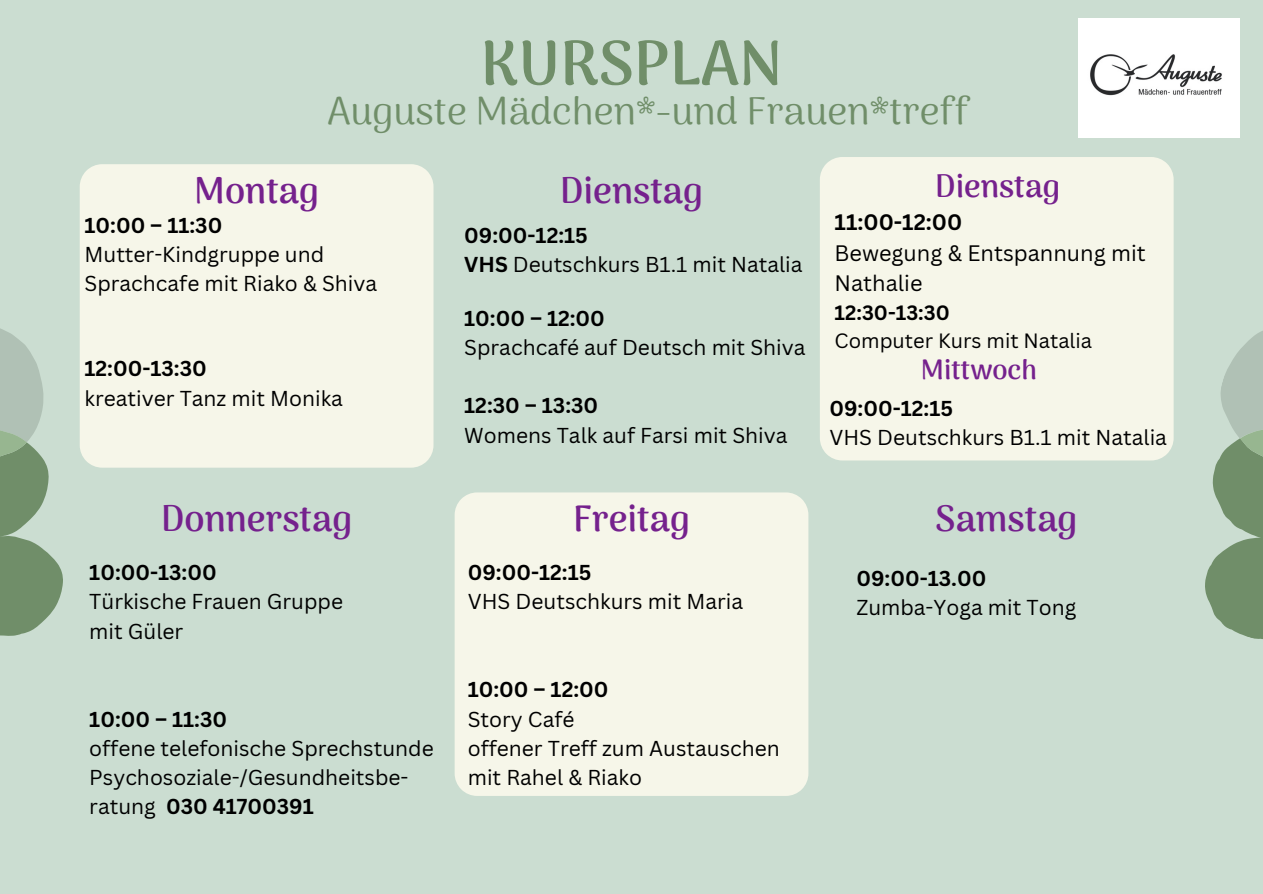
<style>
.page{position:relative;width:1263px;height:894px;background:#fff}
.page>*{position:absolute;margin:0;border:0;box-sizing:border-box;transform-origin:0 0}
.t1{font:800 62.25px "Arima Madurai";color:#708e69}
.t2{font:39px "Arima Madurai";color:#708e69}
.t3{font:700 36.3px "Arima Madurai";color:#75218d}
.t4{font:700 31.8px "Arima Madurai";color:#75218d}
.t5{font:700 27.3px "Arima Madurai";color:#75218d}
.t6{font:21.75px/30.3px "Canva Sans";color:#000}
.t7{font:700 21.75px "Canva Sans";color:#000}
.t8{font:21px/29.2px "Canva Sans";color:#000}
.t9{font:700 21px "Canva Sans";color:#000}
.t10{font:20.1px "Canva Sans";color:#000}
.t11{font:700 20.1px "Canva Sans";color:#000}
.s1{font-weight:700}
</style>
<div class="page">
<div style="left:0;top:0;width:1263px;height:893px;background:#cbddd1"></div>
<div style="left:80px;top:164px;width:353px;height:303px;background:#f6f6e9"></div>
<div style="left:455px;top:492px;width:353px;height:303px;background:#f6f6e9"></div>
<div style="left:820px;top:157px;width:354px;height:303px;background:#f6f6e9"></div>
<svg style="left:0;top:328px;width:63px;height:308px"></svg>
<svg style="left:1205px;top:331px;width:58px;height:308px"></svg>
<img style="left:1078px;top:18px;width:161px;height:119px">
<h3 class="t1" style="left:480px;top:26px;width:304px">KURSPLAN</h3>
<p class="t2" style="left:327px;top:87px;width:644px">Auguste Mädchen*-und Frauen*treff</p>
<p class="t3" style="left:194px;top:169px;width:126px">Montag</p>
<p class="t3" style="left:560px;top:169px;width:144px">Dienstag</p>
<p class="t9" style="left:85px;top:210px;width:139px">10:00 – 11:30</p>
<h2 class="t8" style="left:85px;top:239px;width:294px">Mutter-Kindgruppe und<br>Sprachcafe mit Riako &amp; Shiva</h2>
<p class="t9" style="left:85px;top:354px;width:124px">12:00-13:30</p>
<p class="t8" style="left:85px;top:383px;width:260px">kreativer Tanz mit Monika</p>
<p class="t9" style="left:464px;top:220px;width:125px">09:00-12:15</p>
<p class="t8" style="left:464px;top:249px;width:340px"><span class="s1">VHS</span> Deutschkurs B1.1 mit Natalia</p>
<p class="t9" style="left:464px;top:303px;width:142px">10:00 – 12:00</p>
<p class="t8" style="left:464px;top:332px;width:343px">Sprachcafé auf Deutsch mit Shiva</p>
<h4 class="t9" style="left:464px;top:391px;width:135px">12:30 – 13:30</h4>
<p class="t8" style="left:464px;top:420px;width:325px">Womens Talk auf Farsi mit Shiva</p>
<p class="t4" style="left:935px;top:168px;width:127px">Dienstag</p>
<p class="t7" style="left:835px;top:207px;width:129px">11:00-12:00</p>
<h5 class="t6" style="left:835px;top:237px;width:313px">Bewegung &amp; Entspannung mit<br>Nathalie</h5>
<h2 class="t11" style="left:835px;top:298px;width:117px">12:30-13:30</h2>
<p class="t10" style="left:835px;top:327px;width:259px">Computer Kurs mit Natalia</p>
<h2 class="t5" style="left:921px;top:353px;width:118px">Mittwoch</h2>
<p class="t9" style="left:829px;top:393px;width:125px">09:00-12:15</p>
<p class="t8" style="left:829px;top:422px;width:339px">VHS Deutschkurs B1.1 mit Natalia</p>
<p class="t3" style="left:161px;top:497px;width:192px">Donnerstag</p>
<p class="t3" style="left:573px;top:497px;width:118px">Freitag</p>
<p class="t3" style="left:935px;top:497px;width:143px">Samstag</p>
<p class="t9" style="left:89px;top:557px;width:129px">10:00-13:00</p>
<p class="t8" style="left:89px;top:586px;width:255px">Türkische Frauen Gruppe</p>
<p class="t8" style="left:89px;top:615px;width:95px">mit Güler</p>
<p class="t9" style="left:89px;top:703px;width:139px">10:00 – 11:30</p>
<p class="t8" style="left:89px;top:732px;width:346px">offene telefonische Sprechstunde</p>
<p class="t8" style="left:89px;top:762px;width:321px">Psychosoziale-/Gesundheitsbe&shy;ratung <span class="s1">030 41700391</span></p>
<p class="t9" style="left:468px;top:557px;width:125px">09:00-12:15</p>
<p class="t8" style="left:468px;top:586px;width:277px">VHS Deutschkurs mit Maria</p>
<h2 class="t9" style="left:468px;top:674px;width:142px">10:00 – 12:00</h2>
<h2 class="t8" style="left:468px;top:703px;width:108px">Story Café</h2>
<p class="t8" style="left:468px;top:732px;width:314px">offener Treff zum Austauschen</p>
<p class="t8" style="left:468px;top:762px;width:176px">mit Rahel &amp; Riako</p>
<p class="t9" style="left:856px;top:563px;width:131px">09:00-13.00</p>
<p class="t8" style="left:856px;top:592px;width:221px">Zumba-Yoga mit Tong</p>
</div>
